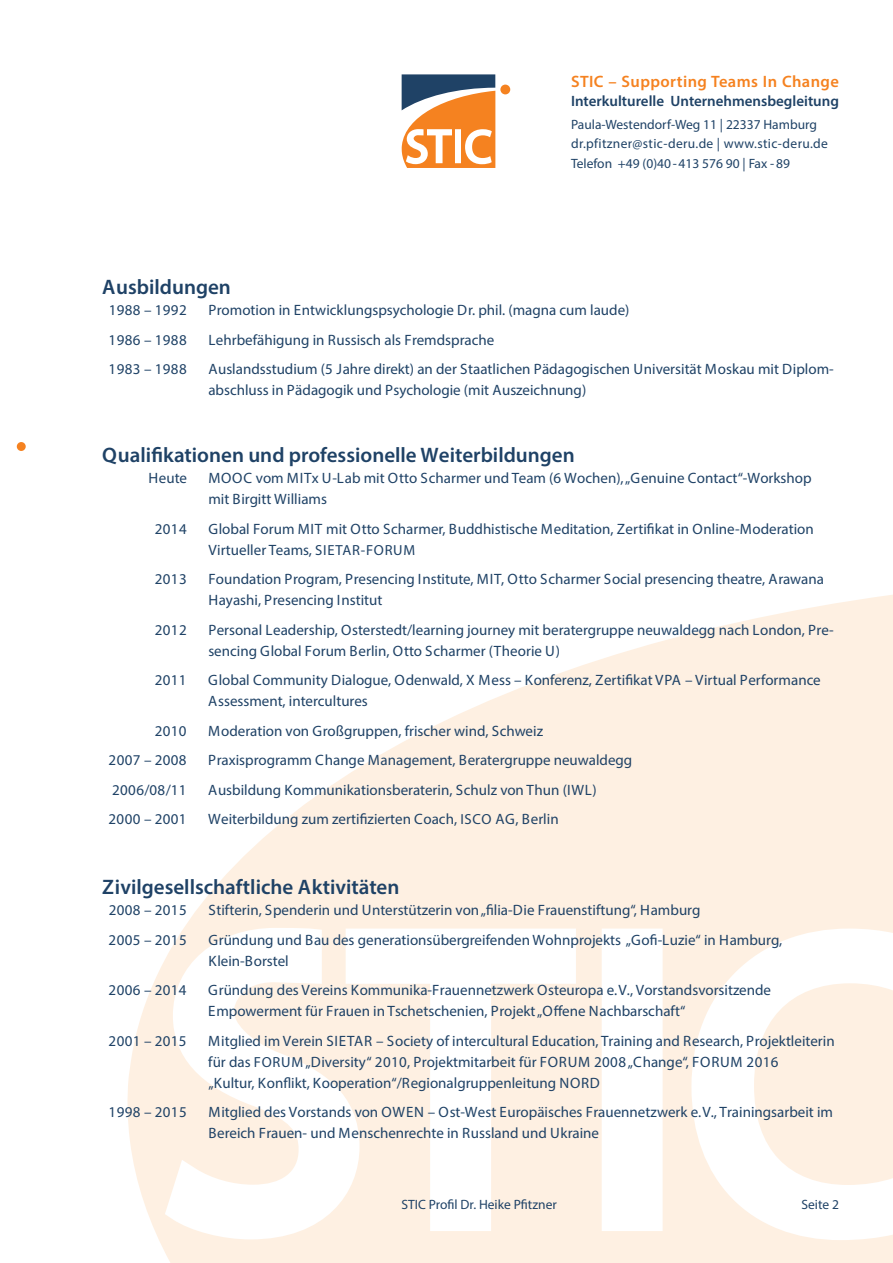
<style>
.page{position:relative;width:893px;height:1263px;background:#fff}
.page>*{position:absolute;margin:0;border:0;box-sizing:border-box;transform-origin:0 0}
.t1{font:600 21px "Myriad Pro";color:#1f4266}
.t2{font:600 16.5px "Myriad Pro";letter-spacing:.025em;color:#f58220}
.t3{font:15px/21px "Myriad Pro";color:#1f4266}
.t4{font:15px "Myriad Pro";letter-spacing:.025em;color:#1f4266}
.t5{font:600 15px "Myriad Pro";color:#1f4266}
.t6{font:13.5px/19.5px "Myriad Pro";color:#1f4266}
.s1{font-size:14.7px}
</style>
<div class="page">
<svg style="left:127px;top:595px;width:766px;height:668px;fill:#fef0e2"></svg>
<svg style="left:754px;top:983px;width:139px;height:202px;background:#fef1e5"></svg>
<div style="left:17px;top:442px;width:9px;height:9px;background:#f58220;border-radius:50%"></div>
<svg style="left:402px;top:74px;width:93px;height:94px"></svg>
<div style="left:500px;top:85px;width:10px;height:9px;background:#f58220;border-radius:50%"></div>
<p class="t2" style="left:571px;top:71px;width:269px">STIC – Supporting Teams In Change</p>
<p class="t5" style="left:571px;top:92px;width:269px">Interkulturelle Unternehmensbegleitung</p>
<p class="t6" style="left:571px;top:114px;width:258px">Paula-Westendorf-Weg 11 | 22337 Hamburg dr.pfitzner@stic-deru.de | www.stic-deru.de<br>Telefon +49 (0)40-413 576 90 | Fax -89</p>
<h1 class="t1" style="left:102px;top:274px;width:130px">Ausbildungen</h1>
<p class="t4" style="left:109px;top:301px;width:80px">1988 – 1992</p>
<p class="t3" style="left:208px;top:299px;width:423px">Promotion in Entwicklungspsychologie Dr. phil. (magna cum laude)</p>
<p class="t4" style="left:109px;top:330px;width:80px">1986 – 1988</p>
<p class="t3" style="left:208px;top:329px;width:288px">Lehrbefähigung in Russisch als Fremdsprache</p>
<p class="t4" style="left:109px;top:360px;width:80px">1983 – 1988</p>
<p class="t3" style="left:208px;top:358px;width:627px">Auslandsstudium (5 Jahre direkt) an der Staatlichen Pädagogischen Universität Moskau mit Diplom&shy;abschluss in Pädagogik und Psychologie (mit Auszeichnung)</p>
<h1 class="t1" style="left:102px;top:442px;width:474px">Qualifikationen und professionelle Weiterbildungen</h1>
<p class="t3" style="left:148px;top:467px;width:40px">Heute</p>
<p class="t3" style="left:208px;top:467px;width:605px">MOOC vom MITx U-Lab mit Otto Scharmer und Team (6 Wochen), „Genuine Contact“-Workshop mit Birgitt Williams</p>
<p class="t3" style="left:155px;top:518px;width:33px">2014</p>
<p class="t3" style="left:208px;top:518px;width:607px">Global Forum MIT mit Otto Scharmer, Buddhistische Meditation, Zertifikat in Online-Moderation<br>Virtueller Teams, <span class="s1">SIETAR-FORUM</span></p>
<p class="t3" style="left:155px;top:568px;width:33px">2013</p>
<p class="t3" style="left:208px;top:568px;width:617px">Foundation Program, Presencing Institute, MIT, Otto Scharmer Social presencing theatre, Arawana<br>Hayashi, Presencing Institut</p>
<p class="t3" style="left:155px;top:619px;width:33px">2012</p>
<p class="t3" style="left:208px;top:619px;width:627px">Personal Leadership, Osterstedt/learning journey mit beratergruppe neuwaldegg nach London, Pre&shy;sencing Global Forum Berlin, Otto Scharmer (Theorie U)</p>
<p class="t3" style="left:155px;top:669px;width:33px">2011</p>
<p class="t3" style="left:208px;top:669px;width:614px">Global Community Dialogue, Odenwald, X Mess – Konferenz, Zertifikat VPA – Virtual Performance<br>Assessment, intercultures</p>
<p class="t3" style="left:155px;top:720px;width:33px">2010</p>
<p class="t3" style="left:208px;top:720px;width:336px">Moderation von Großgruppen, frischer wind, Schweiz</p>
<p class="t4" style="left:109px;top:751px;width:80px">2007 – 2008</p>
<p class="t3" style="left:208px;top:749px;width:425px">Praxisprogramm Change Management, Beratergruppe neuwaldegg</p>
<p class="t3" style="left:112px;top:779px;width:76px">2006/08/11</p>
<p class="t3" style="left:208px;top:779px;width:390px">Ausbildung Kommunikationsberaterin, Schulz von Thun (IWL)</p>
<p class="t4" style="left:109px;top:810px;width:80px">2000 – 2001</p>
<p class="t3" style="left:208px;top:808px;width:352px">Weiterbildung zum zertifizierten Coach, <span class="s1">ISCO</span> AG, Berlin</p>
<h1 class="t1" style="left:102px;top:874px;width:299px">Zivilgesellschaftliche Aktivitäten</h1>
<p class="t4" style="left:109px;top:901px;width:80px">2008 – 2015</p>
<p class="t3" style="left:208px;top:899px;width:494px">Stifterin, Spenderin und Unterstützerin von „filia-Die Frauenstiftung“, Hamburg</p>
<p class="t4" style="left:109px;top:930px;width:80px">2005 – 2015</p>
<p class="t3" style="left:208px;top:929px;width:575px">Gründung und Bau des generationsübergreifenden Wohnprojekts „Gofi-Luzie“ in Hamburg,<br>Klein-Borstel</p>
<p class="t4" style="left:109px;top:981px;width:80px">2006 – 2014</p>
<p class="t3" style="left:208px;top:979px;width:564px">Gründung des Vereins Kommunika-Frauennetzwerk Osteuropa e.V., Vorstandsvorsitzende<br>Empowerment für Frauen in Tschetschenien, Projekt „Offene Nachbarschaft“</p>
<p class="t4" style="left:109px;top:1031px;width:80px">2001 – 2015</p>
<p class="t3" style="left:208px;top:1030px;width:628px">Mitglied im Verein SIETAR – Society of intercultural Education, Training and Research, Projektleiterin für das <span class="s1">FORUM</span> „Diversity“ 2010, Projektmitarbeit für FORUM 2008 „Change“, FORUM 2016<br>„Kultur, Konflikt, Kooperation“/Regionalgruppenleitung NORD</p>
<p class="t4" style="left:109px;top:1103px;width:80px">1998 – 2015</p>
<p class="t3" style="left:208px;top:1101px;width:626px">Mitglied des Vorstands von OWEN – Ost-West Europäisches Frauennetzwerk e.V., Trainingsarbeit im<br>Bereich Frauen- und Menschenrechte in Russland und Ukraine</p>
<p class="t6" style="left:402px;top:1194px;width:157px">STIC Profil Dr. Heike Pfitzner</p>
<p class="t6" style="left:801px;top:1194px;width:39px">Seite 2</p>
</div>
